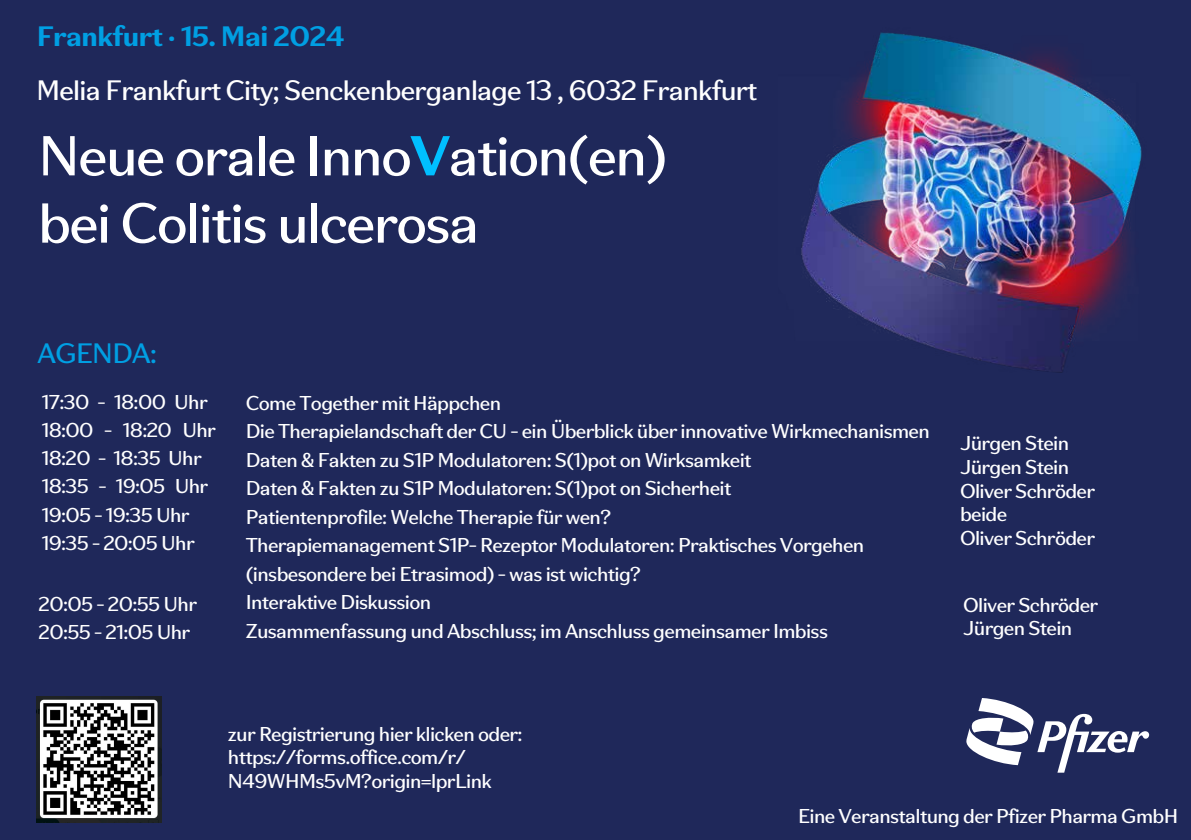
<style>
.page{position:relative;width:1191px;height:840px;background:#fff}
.page>*{position:absolute;margin:0;border:0;box-sizing:border-box;transform-origin:0 0}
.t1{font:56px/67.2px "Pfizer Tomorrow";color:#fff}
.t2{font:28px/53.8px "Pfizer Tomorrow";color:#fff}
.t3{font:28px "Pfizer Tomorrow";color:#009fe3}
.t4{font:20px/28.4px "Pfizer Tomorrow";color:#fff}
.s1{font-weight:700;color:#009fe3}
.s2{font-family:"Noto Sans";font-weight:700;color:#009fe3}
.s3{font-weight:700;color:#00bfff}
</style>
<div class="page">
<div style="left:0;top:0;width:1191px;height:839px;background:#1f285a"></div>
<img style="left:801px;top:32px;width:341px;height:341px">
<svg style="left:966px;top:698px;width:183px;height:74px"></svg>
<img style="left:37px;top:696px;width:125px;height:125px">
<h2 class="t2" style="left:37px;top:10px;width:721px"><span class="s1">Frankfurt</span> <span class="s2">‧</span> <span class="s1">15. Mai 2024<br></span>Melia Frankfurt City; Senckenberganlage 13 , 6032 Frankfurt</h2>
<h1 class="t1" style="left:39px;top:122px;width:629px">Neue orale Inno<span class="s3">V</span>ation(en) bei Colitis ulcerosa</h1>
<h2 class="t3" style="left:38px;top:336px;width:120px">AGENDA:</h2>
<p class="t4" style="left:42px;top:388px;width:175px">17:30 - 18:00 Uhr<br>18:00 - 18:20 Uhr<br>18:20 - 18:35 Uhr<br>18:35 - 19:05 Uhr<br>19:05 - 19:35 Uhr<br>19:35 - 20:05 Uhr</p>
<p class="t4" style="left:39px;top:589px;width:159px">20:05 - 20:55 Uhr<br>20:55 - 21:05 Uhr</p>
<p class="t4" style="left:246px;top:388px;width:685px">Come Together mit Häppchen<br>Die Therapielandschaft der CU - ein Überblick über innovative Wirkmechanismen Daten &amp; Fakten zu S1P Modulatoren: S(1)pot on Wirksamkeit<br>Daten &amp; Fakten zu S1P Modulatoren: S(1)pot on Sicherheit<br>Patientenprofile: Welche Therapie für wen?<br>Therapiemanagement S1P- Rezeptor Modulatoren: Praktisches Vorgehen (insbesondere bei Etrasimod) - was ist wichtig?<br>Interaktive Diskussion<br>Zusammenfassung und Abschluss; im Anschluss gemeinsamer Imbiss</p>
<p class="t4" style="left:960px;top:430px;width:136px;line-height:23.8px">Jürgen Stein<br>Jürgen Stein<br>Oliver Schröder beide<br>Oliver Schröder</p>
<p class="t4" style="left:963px;top:592px;width:136px;line-height:23.6px">Oliver Schröder<br>Jürgen Stein</p>
<p class="t4" style="left:228px;top:721px;width:295px;line-height:23.8px">zur Registrierung hier klicken oder: https://forms.office.com/r/<br>N49WHMs5vM?origin=lprLink</p>
<p class="t4" style="left:798px;top:801px;width:381px">Eine Veranstaltung der Pfizer Pharma GmbH</p>
</div>
